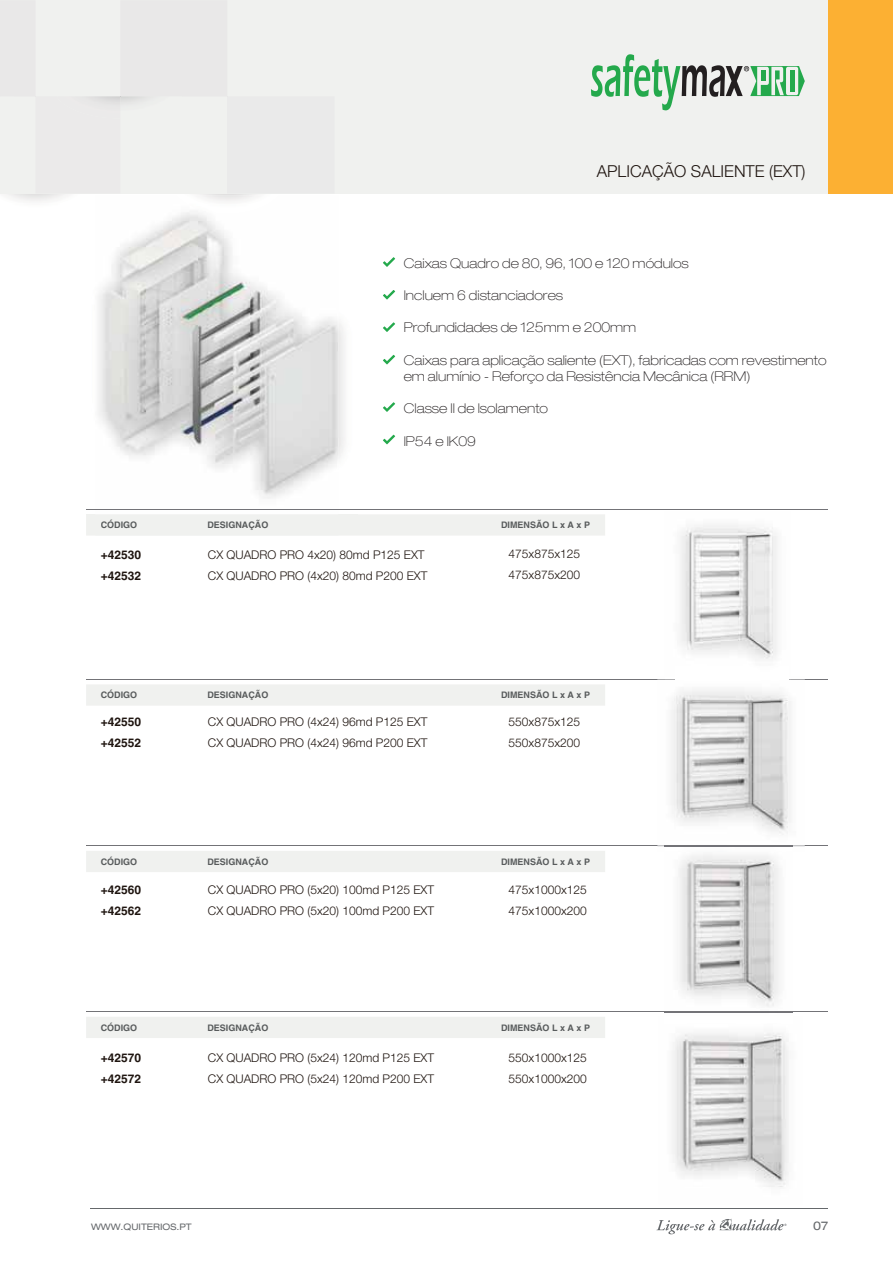
<style>
.page{position:relative;width:893px;height:1263px;background:#fff}
.page>*{position:absolute;margin:0;border:0;box-sizing:border-box;transform-origin:0 0}
.t1{font:300 16.5px "Helvetica Neue LT Std";color:#1f1510}
.t2{font:100 expanded 13.5px/16.2px "Helvetica Neue LT Std";color:#231f20}
.t3{font:300 12px/21px "Helvetica Neue LT Std";color:#1f1510}
.t4{font:700 12px/21px "Helvetica LT Std";color:#1f1510}
.t5{font:expanded 12px "Helvetica Neue LT Std";color:#65686b}
.t6{font:700 9px "Helvetica LT Std";color:#585b5c}
.t7{font:expanded 9px "Helvetica Neue LT Std";color:#65686b}
</style>
<div class="page">
<hr style="left:86px;top:509px;width:742px;height:1px;background:#737377">
<div style="left:86px;top:685px;width:519px;height:21px;background:#f0f1ef"></div>
<hr style="left:86px;top:679px;width:742px;height:1px;background:#737377">
<div style="left:86px;top:851px;width:519px;height:21px;background:#f0f1ef"></div>
<hr style="left:86px;top:846px;width:742px;height:1px;background:#737377">
<div style="left:86px;top:1017px;width:519px;height:21px;background:#f0f1ef"></div>
<hr style="left:86px;top:1012px;width:742px;height:1px;background:#737377">
<img style="left:680px;top:525px;width:97px;height:134px">
<img style="left:678px;top:852px;width:107px;height:156px">
<img style="left:677px;top:1026px;width:108px;height:160px">
<img style="left:657px;top:679px;width:148px;height:1px">
<img style="left:657px;top:846px;width:148px;height:1px">
<img style="left:665px;top:846px;width:128px;height:1px">
<img style="left:676px;top:679px;width:112px;height:156px">
<svg style="left:383px;top:257px;width:12px;height:10px"></svg>
<svg style="left:383px;top:290px;width:12px;height:10px"></svg>
<svg style="left:383px;top:322px;width:12px;height:10px"></svg>
<svg style="left:383px;top:355px;width:12px;height:9px"></svg>
<svg style="left:383px;top:402px;width:12px;height:10px"></svg>
<svg style="left:383px;top:435px;width:12px;height:9px"></svg>
<div style="left:86px;top:514px;width:519px;height:22px;background:#f0f1ef"></div>
<img style="left:95px;top:214px;width:243px;height:322px">
<img style="left:101px;top:520px;width:36px;height:8px">
<img style="left:205px;top:520px;width:63px;height:10px">
<img style="left:95px;top:509px;width:243px;height:1px">
<hr style="left:90px;top:1208px;width:737px;height:1px;background:#65686b">
<svg style="left:656px;top:1218px;width:130px;height:16px"></svg>
<div style="left:0;top:0;width:893px;height:194px;background:#f0f1ef"></div>
<div style="left:828px;top:0;width:65px;height:193px;background:#fcb033"></div>
<svg style="left:0;top:96px;width:264px;height:101px"></svg>
<svg style="left:591px;top:54px;width:214px;height:56px"></svg>
<div style="left:789px;top:70px;width:5px;height:22px;background:#24a94c"></div>
<hr style="left:761px;top:70px;width:4px;height:11px;background:#24a94c">
<h1 class="t1" style="left:597px;top:165px;width:210px">APLICAÇÃO SALIENTE (EXT)</h1>
<p class="t6" style="left:101px;top:522px;width:38px">CÓDIGO</p>
<p class="t6" style="left:207px;top:522px;width:62px">DESIGNAÇÃO</p>
<p class="t2" style="left:404px;top:255px;width:287px">Caixas Quadro de 80, 96, 100 e 120 módulos</p>
<p class="t2" style="left:404px;top:287px;width:161px">Incluem 6 distanciadores</p>
<p class="t2" style="left:404px;top:320px;width:234px">Profundidades de 125mm e 200mm</p>
<p class="t2" style="left:404px;top:352px;width:424px">Caixas para aplicação saliente (EXT), fabricadas com revestimento em alumínio - Reforço da Resistência Mecânica (RRM)</p>
<p class="t2" style="left:404px;top:401px;width:146px">Classe II de Isolamento</p>
<p class="t2" style="left:404px;top:433px;width:74px">IP54 e IK09</p>
<p class="t6" style="left:501px;top:522px;width:90px">DIMENSÃO L x A x P</p>
<p class="t4" style="left:101px;top:545px;width:42px">+42530 +42532</p>
<p class="t3" style="left:208px;top:545px;width:221px">CX QUADRO PRO 4x20) 80md P125 EXT<br>CX QUADRO PRO (4x20) 80md P200 EXT</p>
<p class="t3" style="left:509px;top:544px;width:73px">475x875x125<br>475x875x200</p>
<p class="t6" style="left:101px;top:692px;width:38px">CÓDIGO</p>
<p class="t6" style="left:207px;top:692px;width:62px">DESIGNAÇÃO</p>
<p class="t6" style="left:501px;top:692px;width:90px">DIMENSÃO L x A x P</p>
<p class="t4" style="left:101px;top:713px;width:42px">+42550 +42552</p>
<p class="t3" style="left:208px;top:713px;width:221px">CX QUADRO PRO (4x24) 96md P125 EXT<br>CX QUADRO PRO (4x24) 96md P200 EXT</p>
<p class="t3" style="left:509px;top:712px;width:73px">550x875x125<br>550x875x200</p>
<p class="t6" style="left:101px;top:858px;width:38px">CÓDIGO</p>
<p class="t6" style="left:207px;top:858px;width:62px">DESIGNAÇÃO</p>
<p class="t6" style="left:501px;top:858px;width:90px">DIMENSÃO L x A x P</p>
<p class="t4" style="left:101px;top:881px;width:42px">+42560 +42562</p>
<p class="t3" style="left:208px;top:881px;width:228px">CX QUADRO PRO (5x20) 100md P125 EXT<br>CX QUADRO PRO (5x20) 100md P200 EXT</p>
<p class="t3" style="left:509px;top:880px;width:80px">475x1000x125<br>475x1000x200</p>
<p class="t6" style="left:101px;top:1024px;width:38px">CÓDIGO</p>
<p class="t6" style="left:207px;top:1024px;width:62px">DESIGNAÇÃO</p>
<p class="t6" style="left:501px;top:1024px;width:90px">DIMENSÃO L x A x P</p>
<p class="t4" style="left:101px;top:1049px;width:42px">+42570 +42572</p>
<p class="t3" style="left:208px;top:1049px;width:228px">CX QUADRO PRO (5x24) 120md P125 EXT<br>CX QUADRO PRO (5x24) 120md P200 EXT</p>
<p class="t3" style="left:509px;top:1048px;width:80px">550x1000x125<br>550x1000x200</p>
<p class="t7" style="left:91px;top:1222px;width:102px">WWW.QUITERIOS.PT</p>
<p class="t5" style="left:813px;top:1219px;width:17px">07</p>
</div>
